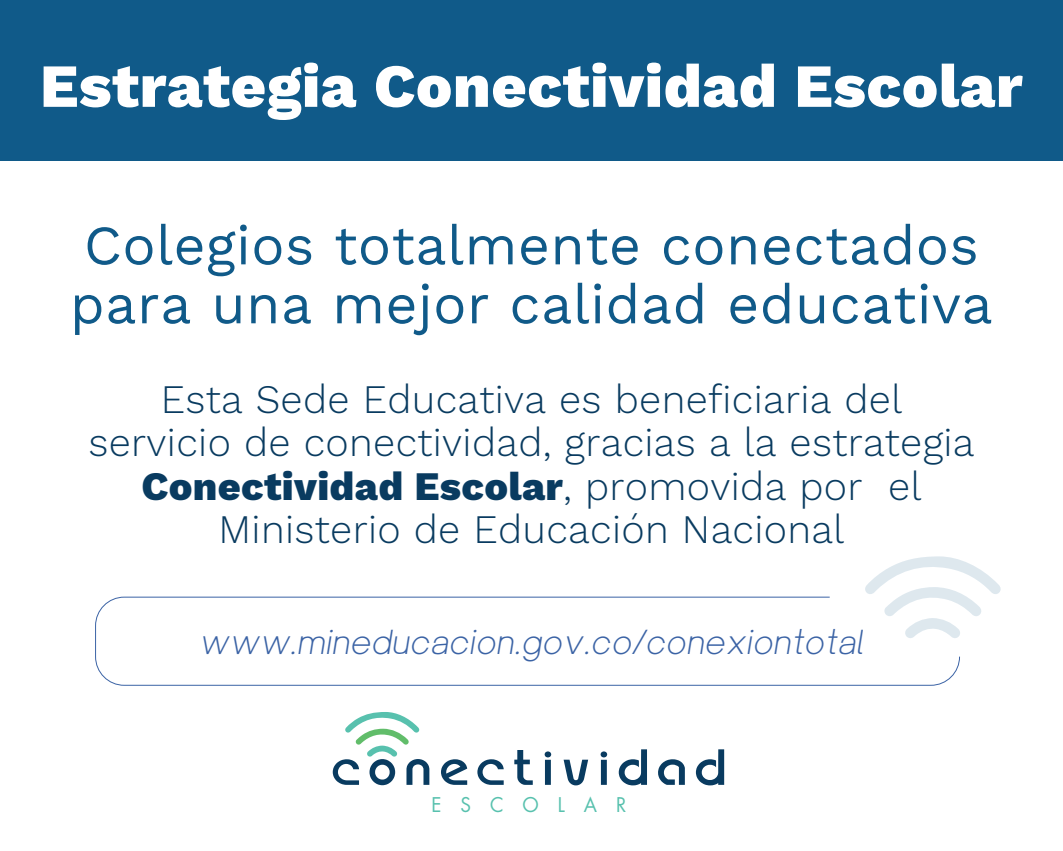
<style>
.page{position:relative;width:1063px;height:851px;background:#fff}
.page>*{position:absolute;margin:0;border:0;box-sizing:border-box;transform-origin:0 0}
.t1{font:800 61.2px "Work Sans";letter-spacing:.01em;color:#fff}
.t2{font:55.5px/58.9px "Work Sans";letter-spacing:.01em;color:#105a89}
.t3{font:50.4px "Dorable";letter-spacing:.1em;color:#093b60;scale:1.09 1}
.t4{font:300 39.75px/43.5px "Work Sans";letter-spacing:.01em;color:#093b60;text-align:center}
.t5{font:italic 300 33.67px "Univa Nova";letter-spacing:.01em;color:#3b63a5}
.t6{font:19.73px "Futura Std";letter-spacing:1em;color:#58c1ae;scale:.96 1}
.s1{font-weight:800}
</style>
<div class="page">
<div style="left:0;top:0;width:1063px;height:160px;background:#105a89"></div>
<svg style="left:345px;top:712px;width:75px;height:44px"></svg>
<svg style="left:95px;top:596px;width:865px;height:90px"></svg>
<svg style="left:865px;top:556px;width:136px;height:82px"></svg>
<h1 class="t1" style="left:40px;top:39px;width:984px">Estrategia Conectividad Escolar</h1>
<h2 class="t2" style="left:70px;top:214px;width:924px">Colegios totalmente conectados para una mejor calidad educativa</h2>
<p class="t4" style="left:88px;top:376px;width:888px">Esta Sede Educativa es beneficiaria del servicio de conectividad, gracias a la estrategia <span class="s1">Conectividad Escolar</span>, promovida por el Ministerio de Educación Nacional</p>
<p class="t5" style="left:199px;top:618px;width:666px">www.mineducacion.gov.co/conexiontotal</p>
<p class="t3" style="left:331px;top:748px;width:365px">CONECTIVIDAD</p>
<p class="t6" style="left:432px;top:792px;width:205px">ESCOLAR</p>
</div>
